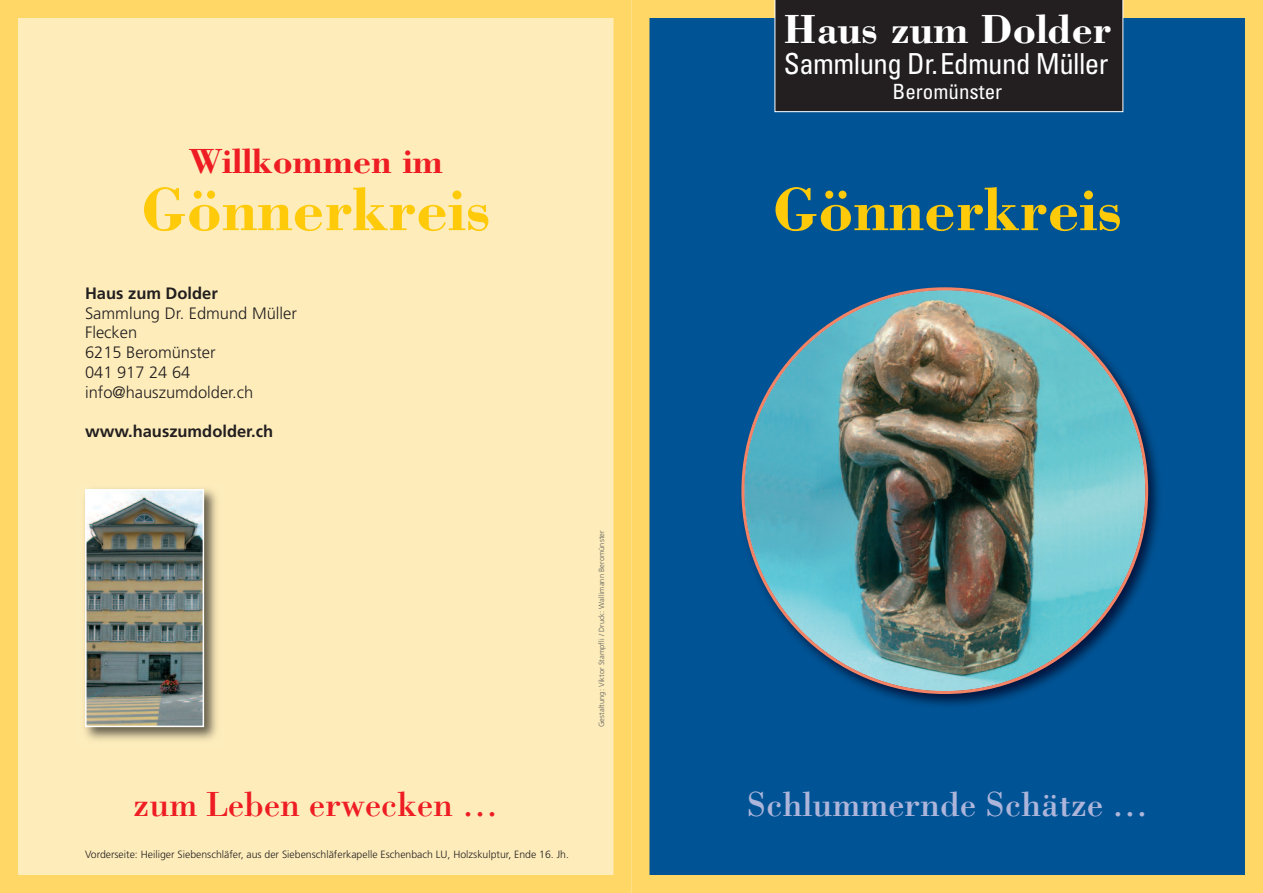
<style>
.page{position:relative;width:1263px;height:893px;background:#fff}
.page>*{position:absolute;margin:0;border:0;box-sizing:border-box;transform-origin:0 0}
.t1{font:700 63px "Bodoni";letter-spacing:.005em;color:#feca0a}
.t2{font:700 42px "Bodoni";letter-spacing:.005em;color:#fff}
.t3{font:36px "Bodoni";color:#aeb5db}
.t4{font:36px "Bodoni";color:#ee1d23}
.t5{font:700 36px "Bodoni";letter-spacing:.005em;color:#ee1d23}
.t6{font:condensed 28.95px "Univers";letter-spacing:-.02em;color:#fff}
.t7{font:condensed 21px "Univers";color:#fff}
.t8{font:300 16.5px/19.8px "Frutiger";color:#231f20}
.t9{font:700 16.5px "Frutiger";color:#231f20}
.t10{font:300 10.5px "Frutiger";color:#231f20}
.t11{font:300 7.5px "Frutiger";letter-spacing:.01em;color:#57585a}
</style>
<div class="page">
<div style="left:649px;top:18px;width:596px;height:857px;background:#005495"></div>
<div style="left:631px;top:0;width:632px;height:893px;border:18px solid #fed767"></div>
<img style="left:883px;top:432px;width:276px;height:274px">
<img style="left:741px;top:287px;width:407px;height:407px">
<div style="left:774px;top:0;width:349px;height:112px;background:#231f20"></div>
<div style="left:18px;top:18px;width:595px;height:857px;background:#feedbb"></div>
<div style="left:0;top:0;width:631px;height:893px;border:18px solid #fed767"></div>
<img style="left:84px;top:488px;width:133px;height:252px">
<img style="left:88px;top:492px;width:113px;height:232px">
<div style="left:85px;top:489px;width:119px;height:238px;border:2px solid #fff"></div>
<h3 class="t5" style="left:189px;top:139px;width:256px">Willkommen im</h3>
<h1 class="t1" style="left:141px;top:172px;width:351px">Gönnerkreis</h1>
<h3 class="t9" style="left:85px;top:286px;width:134px">Haus zum Dolder</h3>
<h3 class="t8" style="left:85px;top:304px;width:213px">Sammlung Dr. Edmund Müller<br>Flecken<br>6215 Beromünster<br>041 917 24 64 info@hauszumdolder.ch</h3>
<h3 class="t9" style="left:85px;top:425px;width:190px">www.hauszumdolder.ch</h3>
<h3 class="t4" style="left:133px;top:782px;width:366px">zum Leben erwecken …</h3>
<p class="t10" style="left:85px;top:850px;width:485px">Vorderseite: Heiliger Siebenschläfer, aus der Siebenschläferkapelle Eschenbach LU, Holzskulptur, Ende 16. Jh.</p>
<p class="t11" style="left:599px;top:727px;width:198px;rotate:-90deg">Gestaltung: Viktor Stampfli / Druck: Wallimann Beromünster</p>
<h2 class="t2" style="left:784px;top:4px;width:329px">Haus zum Dolder</h2>
<h3 class="t6" style="left:784px;top:53px;width:326px">Sammlung Dr.Edmund Müller</h3>
<h3 class="t7" style="left:892px;top:84px;width:111px">Beromünster</h3>
<h1 class="t1" style="left:772px;top:172px;width:351px">Gönnerkreis</h1>
<h3 class="t3" style="left:746px;top:782px;width:403px">Schlummernde Schätze ...</h3>
</div>
